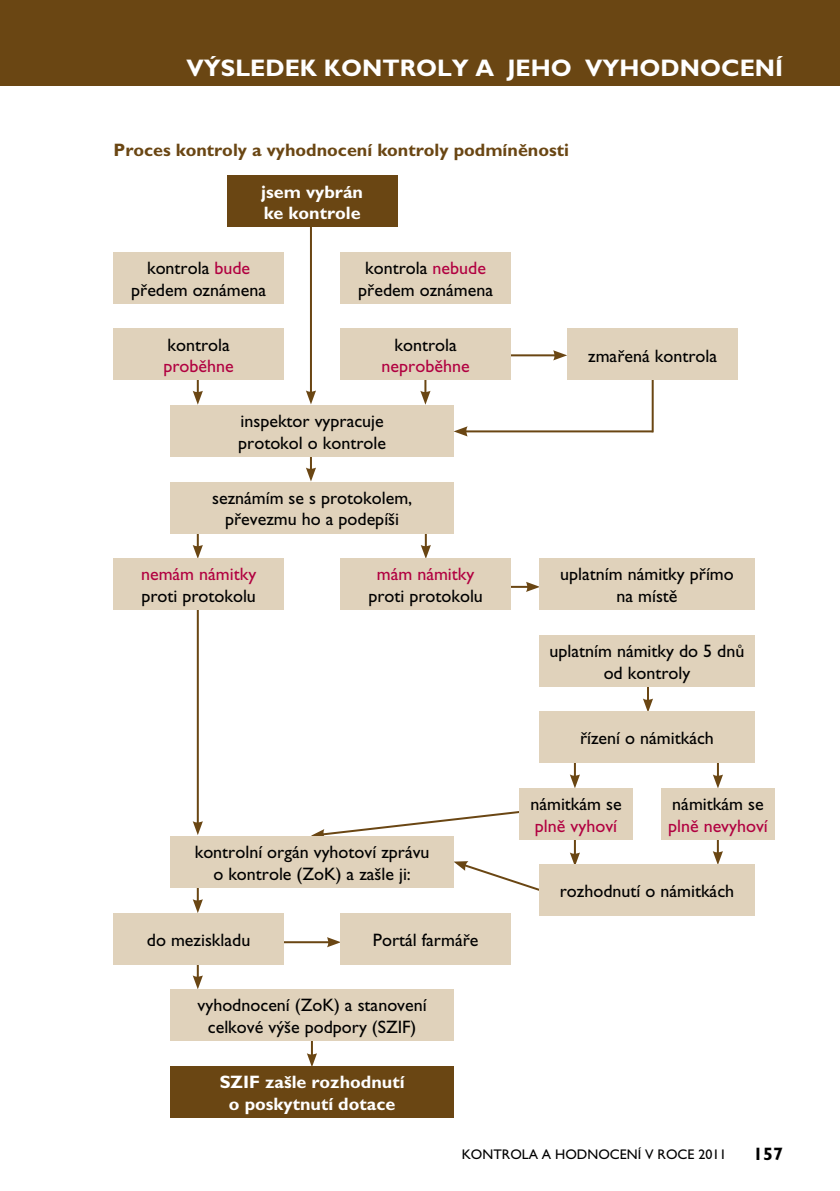
<style>
.page{position:relative;width:840px;height:1191px;background:#fff}
.page>*{position:absolute;margin:0;border:0;box-sizing:border-box;transform-origin:0 0}
.t1{font:700 24px "Gill Sans CE";color:#fff}
.t2{font:18px/21.6px "Gill Sans CE";color:#000;text-align:center}
.t3{font:18px "Gill Sans CE";color:#b10040}
.t4{font:700 18px/21.6px "Gill Sans CE";color:#fff;text-align:center}
.t5{font:700 18px "Gill Sans CE";color:#6a4613}
.t6{font:700 18px "Gill Sans CE";color:#000}
.t7{font:14px "Gill Sans CE";color:#000}
.s1{color:#b10040}
</style>
<div class="page">
<svg style="left:311px;top:811px;width:208px;height:25px"></svg>
<div style="left:0;top:0;width:839px;height:85px;background:#6a4613"></div>
<svg style="left:453px;top:861px;width:91px;height:30px"></svg>
<hr style="left:651px;top:357px;width:2px;height:75px;background:#6a4613">
<hr style="left:509px;top:354px;width:47px;height:2px;background:#6a4613">
<svg style="left:553px;top:350px;width:14px;height:10px"></svg>
<hr style="left:481px;top:586px;width:47px;height:2px;background:#6a4613">
<svg style="left:525px;top:582px;width:14px;height:10px"></svg>
<hr style="left:283px;top:941px;width:47px;height:2px;background:#6a4613">
<svg style="left:327px;top:937px;width:13px;height:10px"></svg>
<hr style="left:716px;top:753px;width:2px;height:24px;background:#6a4613">
<svg style="left:713px;top:774px;width:9px;height:14px"></svg>
<hr style="left:646px;top:670px;width:2px;height:31px;background:#6a4613">
<svg style="left:643px;top:698px;width:9px;height:13px"></svg>
<hr style="left:573px;top:746px;width:2px;height:31px;background:#6a4613">
<svg style="left:570px;top:774px;width:9px;height:14px"></svg>
<hr style="left:573px;top:824px;width:2px;height:31px;background:#6a4613">
<svg style="left:569px;top:852px;width:10px;height:13px"></svg>
<hr style="left:716px;top:822px;width:2px;height:32px;background:#6a4613">
<svg style="left:712px;top:851px;width:10px;height:14px"></svg>
<hr style="left:197px;top:362px;width:2px;height:32px;background:#6a4613">
<svg style="left:192px;top:391px;width:11px;height:14px"></svg>
<hr style="left:197px;top:516px;width:2px;height:32px;background:#6a4613">
<svg style="left:192px;top:545px;width:11px;height:13px"></svg>
<hr style="left:197px;top:871px;width:2px;height:31px;background:#6a4613">
<svg style="left:192px;top:899px;width:11px;height:14px"></svg>
<hr style="left:197px;top:947px;width:2px;height:31px;background:#6a4613">
<svg style="left:192px;top:975px;width:11px;height:14px"></svg>
<hr style="left:311px;top:1025px;width:2px;height:31px;background:#6a4613">
<svg style="left:307px;top:1053px;width:10px;height:13px"></svg>
<hr style="left:197px;top:604px;width:2px;height:220px;background:#6a4613">
<svg style="left:192px;top:821px;width:11px;height:14px"></svg>
<hr style="left:424px;top:516px;width:2px;height:32px;background:#6a4613">
<svg style="left:420px;top:545px;width:10px;height:13px"></svg>
<hr style="left:424px;top:362px;width:2px;height:32px;background:#6a4613">
<svg style="left:420px;top:391px;width:10px;height:14px"></svg>
<hr style="left:310px;top:439px;width:2px;height:31px;background:#6a4613">
<svg style="left:306px;top:467px;width:10px;height:14px"></svg>
<div style="left:113px;top:252px;width:170px;height:51px;background:#e0d2bb"></div>
<div style="left:340px;top:252px;width:170px;height:51px;background:#e0d2bb"></div>
<div style="left:113px;top:329px;width:170px;height:51px;background:#e0d2bb"></div>
<div style="left:113px;top:558px;width:170px;height:51px;background:#e0d2bb"></div>
<div style="left:113px;top:913px;width:170px;height:51px;background:#e0d2bb"></div>
<div style="left:340px;top:913px;width:170px;height:51px;background:#e0d2bb"></div>
<div style="left:340px;top:558px;width:170px;height:51px;background:#e0d2bb"></div>
<div style="left:539px;top:558px;width:215px;height:51px;background:#e0d2bb"></div>
<div style="left:539px;top:635px;width:215px;height:51px;background:#e0d2bb"></div>
<div style="left:519px;top:788px;width:113px;height:51px;background:#e0d2bb"></div>
<div style="left:539px;top:711px;width:215px;height:52px;background:#e0d2bb"></div>
<div style="left:660px;top:788px;width:114px;height:51px;background:#e0d2bb"></div>
<div style="left:539px;top:865px;width:215px;height:51px;background:#e0d2bb"></div>
<div style="left:170px;top:405px;width:284px;height:51px;background:#e0d2bb"></div>
<div style="left:170px;top:482px;width:284px;height:51px;background:#e0d2bb"></div>
<div style="left:170px;top:836px;width:284px;height:51px;background:#e0d2bb"></div>
<div style="left:170px;top:989px;width:284px;height:51px;background:#e0d2bb"></div>
<div style="left:170px;top:1066px;width:284px;height:51px;background:#6a4613"></div>
<div style="left:340px;top:329px;width:170px;height:51px;background:#e0d2bb"></div>
<div style="left:567px;top:329px;width:170px;height:51px;background:#e0d2bb"></div>
<hr style="left:310px;top:217px;width:2px;height:176px;background:#6a4613">
<svg style="left:306px;top:390px;width:10px;height:14px"></svg>
<div style="left:227px;top:176px;width:170px;height:51px;background:#6a4613"></div>
<hr style="left:464px;top:430px;width:188px;height:2px;background:#6a4613">
<svg style="left:454px;top:426px;width:13px;height:10px"></svg>
<h1 class="t1" style="left:186px;top:54px;width:597px">VÝSLEDEK KONTROLY A JEHO VYHODNOCENÍ</h1>
<p class="t5" style="left:113px;top:139px;width:457px">Proces kontroly a vyhodnocení kontroly podmíněnosti</p>
<p class="t4" style="left:261px;top:181px;width:103px;text-align:left">jsem vybrán ke kontrole</p>
<p class="t2" style="left:131px;top:257px;width:136px">kontrola <span class="s1">bude </span>předem oznámena</p>
<p class="t2" style="left:358px;top:257px;width:136px">kontrola <span class="s1">nebude </span>předem oznámena</p>
<p class="t2" style="left:167px;top:334px;width:64px">kontrola</p>
<p class="t3" style="left:163px;top:356px;width:72px">proběhne</p>
<p class="t2" style="left:394px;top:334px;width:64px">kontrola</p>
<p class="t3" style="left:381px;top:356px;width:89px">neproběhne</p>
<p class="t2" style="left:238px;top:410px;width:149px;text-align:left">inspektor vypracuje protokol o kontrole</p>
<p class="t2" style="left:212px;top:487px;width:201px">seznámím se s protokolem, převezmu ho a podepíši</p>
<p class="t3" style="left:141px;top:564px;width:117px">nemám námitky</p>
<p class="t2" style="left:141px;top:585px;width:116px">proti protokolu</p>
<p class="t3" style="left:376px;top:564px;width:99px">mám námitky</p>
<p class="t2" style="left:368px;top:585px;width:116px">proti protokolu</p>
<p class="t2" style="left:195px;top:841px;width:236px">kontrolní orgán vyhotoví zprávu o kontrole (ZoK) a zašle ji:</p>
<p class="t2" style="left:147px;top:929px;width:105px">do meziskladu</p>
<p class="t2" style="left:372px;top:929px;width:107px">Portál farmáře</p>
<p class="t2" style="left:197px;top:994px;width:230px">vyhodnocení (ZoK) a stanovení celkové výše podpory (SZIF)</p>
<p class="t4" style="left:219px;top:1071px;width:186px">SZIF zašle rozhodnutí o poskytnutí dotace</p>
<p class="t2" style="left:588px;top:345px;width:130px">zmařená kontrola</p>
<p class="t2" style="left:560px;top:563px;width:175px">uplatním námitky přímo na místě</p>
<p class="t2" style="left:549px;top:640px;width:196px">uplatním námitky do 5 dnů od kontroly</p>
<p class="t2" style="left:579px;top:727px;width:135px">řízení o námitkách</p>
<p class="t2" style="left:530px;top:793px;width:93px">námitkám se</p>
<p class="t3" style="left:534px;top:815px;width:84px">plně vyhoví</p>
<p class="t2" style="left:672px;top:793px;width:93px">námitkám se</p>
<p class="t3" style="left:667px;top:815px;width:101px">plně nevyhoví</p>
<p class="t2" style="left:559px;top:880px;width:176px">rozhodnutí o námitkách</p>
<p class="t7" style="left:461px;top:1146px;width:266px">KONTROLA A HODNOCENÍ V ROCE 2011</p>
<p class="t6" style="left:752px;top:1143px;width:31px">157</p>
</div>
